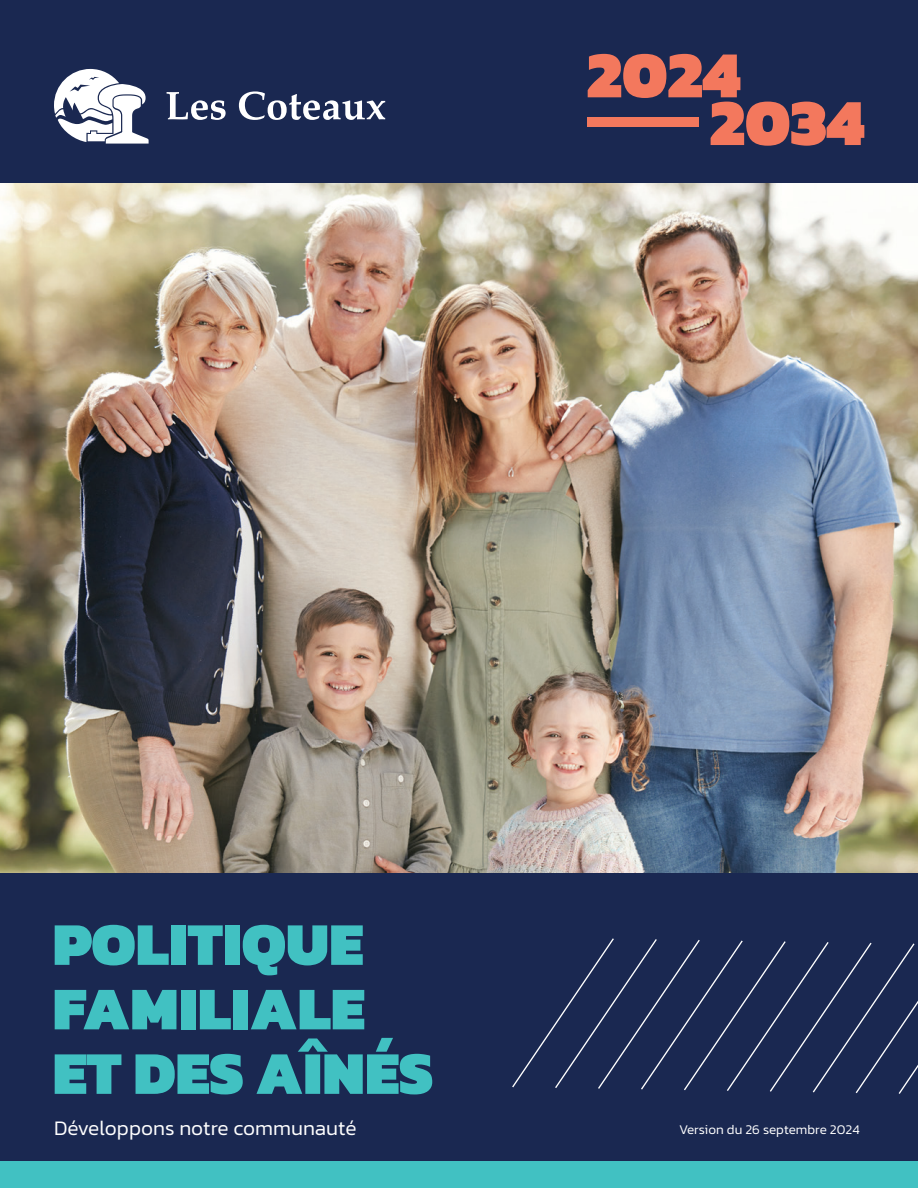
<style>
.page{position:relative;width:918px;height:1188px;background:#fff}
.page>*{position:absolute;margin:0;border:0;box-sizing:border-box;transform-origin:0 0}
.t1{font:900 66.45px/47.7px "Kanit";color:#f3785d}
.t2{font:900 61.2px/64.5px "Kanit";color:#41c1c2}
.t3{font:300 21px "Kanit";color:#fff}
.t4{font:300 13.5px "Kanit";color:#fff}
</style>
<div class="page">
<img style="left:0;top:183px;width:918px;height:690px">
<div style="left:0;top:0;width:918px;height:183px;background:#1a2851"></div>
<div style="left:0;top:873px;width:918px;height:289px;background:#1a2851"></div>
<svg style="left:54px;top:69px;width:95px;height:75px"></svg>
<svg style="left:167px;top:92px;width:59px;height:28px"></svg>
<svg style="left:239px;top:91px;width:146px;height:29px"></svg>
<svg style="left:512px;top:938px;width:406px;height:156px"></svg>
<div style="left:587px;top:117px;width:112px;height:10px;background:#f3785d"></div>
<div style="left:0;top:1162px;width:918px;height:26px;background:#41c1c2"></div>
<p class="t1" style="left:710px;top:47px;width:156px;text-indent:-123px">2024<br>2034</p>
<p class="t2" style="left:53px;top:909px;width:382px">POLITIQUE<br>FAMILIALE<br>ET DES AÎNÉS</p>
<p class="t3" style="left:54px;top:1113px;width:304px">Développons notre communauté</p>
<p class="t4" style="left:679px;top:1120px;width:182px">Version du 26 septembre 2024</p>
</div>
